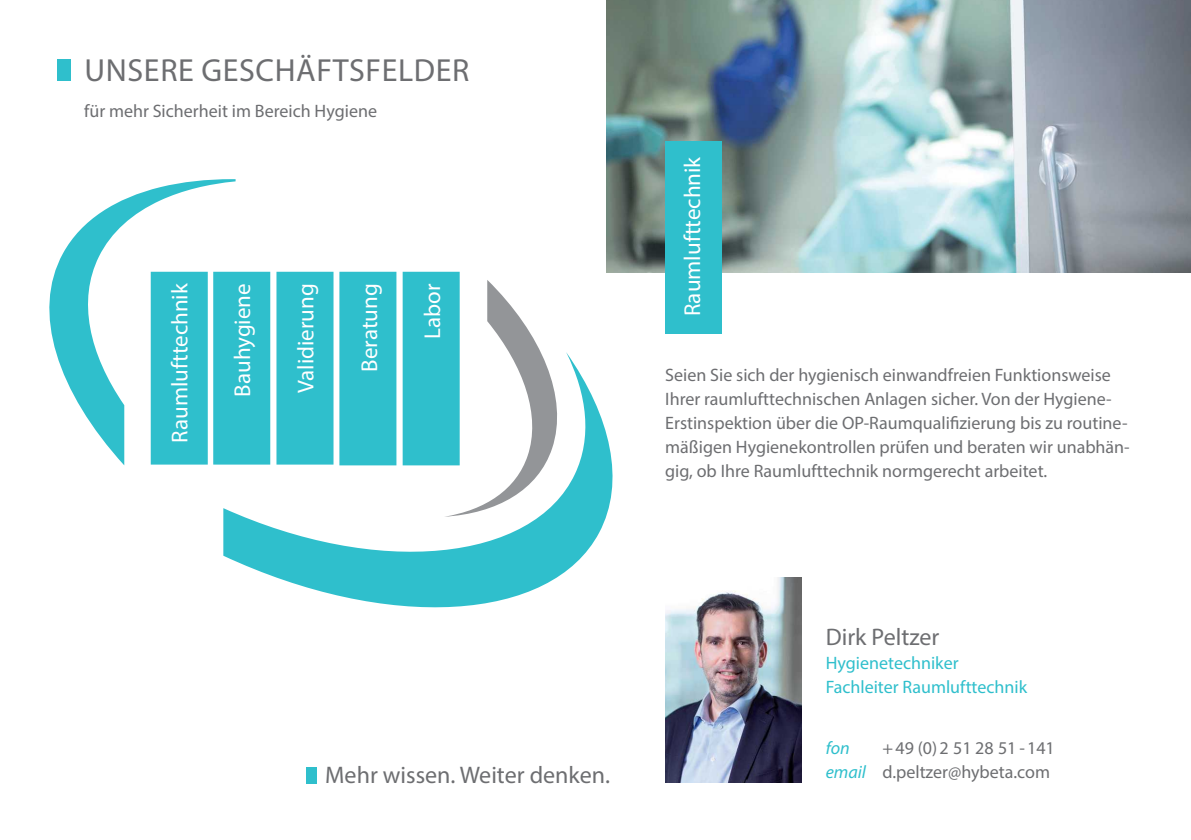
<style>
.page{position:relative;width:1191px;height:840px;background:#fff}
.page>*{position:absolute;margin:0;border:0;box-sizing:border-box;transform-origin:0 0}
.t1{font:32px "Myriad Pro";letter-spacing:.02em;color:#6d6e71}
.t2{font:24px "Myriad Pro";color:#6d6e71}
.t3{font:23px "Myriad Pro";color:#fff}
.t4{font:18px/24px "Myriad Pro";color:#6d6e71}
.t5{font:18px "Myriad Pro";color:#2fbfcc}
.t6{font:italic 18px "Myriad Pro";color:#2fbfcc}
.s1{font-style:italic;color:#2fbfcc}
</style>
<div class="page">
<img style="left:607px;top:0;width:584px;height:272px">
<svg style="left:487px;top:280px;width:54px;height:72px"></svg>
<svg style="left:223px;top:352px;width:390px;height:256px"></svg>
<svg style="left:236px;top:271px;width:224px;height:194px;background:#41c4d0"></svg>
<svg style="left:49px;top:179px;width:187px;height:286px"></svg>
<div style="left:665px;top:141px;width:57px;height:192px;background:#2fbfcc"></div>
<div style="left:57px;top:59px;width:13px;height:21px;background:#2fbfcc"></div>
<div style="left:306px;top:766px;width:11px;height:16px;background:#2fbfcc"></div>
<img style="left:665px;top:577px;width:136px;height:205px">
<p class="t1" style="left:84px;top:50px;width:386px">UNSERE GESCHÄFTSFELDER</p>
<p class="t4" style="left:84px;top:98px;width:294px">für mehr Sicherheit im Bereich Hygiene</p>
<p class="t3" style="left:165px;top:442px;width:161px;rotate:-90deg">Raumlufttechnik</p>
<p class="t3" style="left:418px;top:338px;width:57px;rotate:-90deg">Labor</p>
<p class="t3" style="left:228px;top:396px;width:114px;rotate:-90deg">Bauhygiene</p>
<p class="t3" style="left:292px;top:393px;width:111px;rotate:-90deg">Validierung</p>
<p class="t3" style="left:355px;top:371px;width:90px;rotate:-90deg">Beratung</p>
<p class="t3" style="left:678px;top:316px;width:161px;rotate:-90deg">Raumlufttechnik</p>
<p class="t4" style="left:665px;top:362px;width:466px">Seien Sie sich der hygienisch einwandfreien Funktionsweise Ihrer raumlufttechnischen Anlagen sicher. Von der Hygiene-Erstinspektion über die OP-Raumqualifizierung bis zu routine&shy;mäßigen Hygienekontrollen prüfen und beraten wir unabhän&shy;gig, ob Ihre Raumlufttechnik normgerecht arbeitet.</p>
<p class="t2" style="left:325px;top:760px;width:286px">Mehr wissen. Weiter denken.</p>
<p class="t2" style="left:825px;top:622px;width:115px">Dirk Peltzer</p>
<p class="t5" style="left:825px;top:652px;width:134px">Hygienetechniker</p>
<p class="t5" style="left:825px;top:676px;width:203px">Fachleiter Raumlufttechnik</p>
<p class="t6" style="left:825px;top:736px;width:26px">fon</p>
<p class="t4" style="left:882px;top:734px;width:174px">+49 (0)2 51 28 51 -141</p>
<p class="t4" style="left:825px;top:758px;width:226px"><span class="s1">email</span> d.peltzer@hybeta.com</p>
</div>
